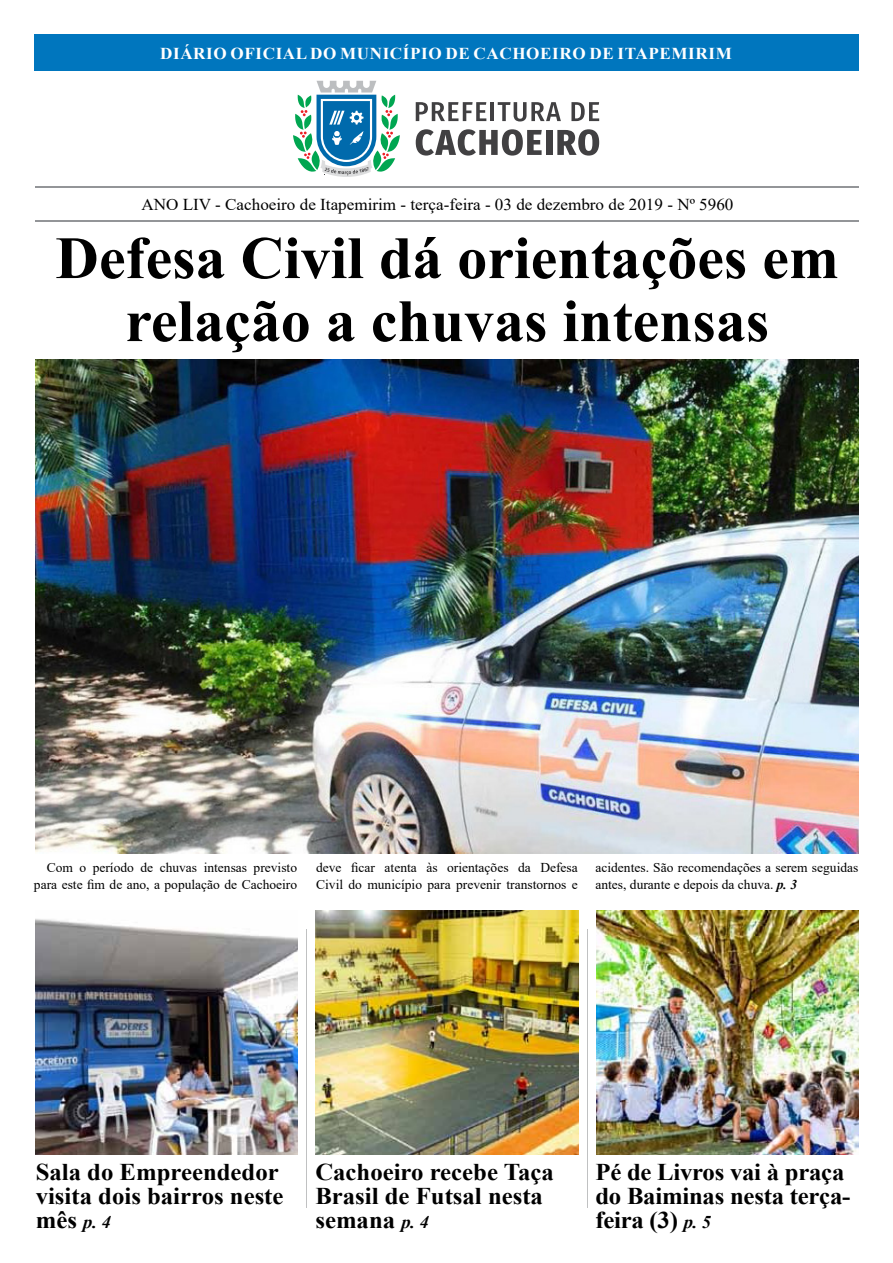
<style>
.page{position:relative;width:893px;height:1263px;background:#fff}
.page>*{position:absolute;margin:0;border:0;box-sizing:border-box;transform-origin:0 0}
.t1{font:700 60px/63px "Times New Roman";color:#000;text-align:center}
.t2{font:700 24px/24px "Times New Roman";color:#000}
.t3{font:16.65px "Times New Roman";color:#000}
.t4{font:700 16.65px "Times New Roman";letter-spacing:.035em;color:#fff}
.t5{font:13.5px/16.2px "Times New Roman";color:#000}
.s1{font-weight:700;font-style:italic}
.s2{font-style:italic;font-size:18px}
</style>
<div class="page">
<img style="left:36px;top:919px;width:262px;height:235px">
<div style="left:34px;top:34px;width:825px;height:37px;background:#0076be"></div>
<hr style="left:34px;top:186px;width:824px;height:2px;background:#939598">
<hr style="left:35px;top:220px;width:824px;height:2px;background:#939598">
<img style="left:36px;top:359px;width:822px;height:495px">
<img style="left:596px;top:910px;width:263px;height:244px">
<img style="left:315px;top:910px;width:264px;height:244px">
<svg style="left:293px;top:81px;width:107px;height:96px"></svg>
<svg style="left:416px;top:102px;width:70px;height:19px"></svg>
<hr style="left:491px;top:102px;width:3px;height:19px;background:#414042">
<svg style="left:498px;top:102px;width:63px;height:19px"></svg>
<svg style="left:571px;top:102px;width:28px;height:19px"></svg>
<svg style="left:416px;top:129px;width:126px;height:27px"></svg>
<div style="left:546px;top:130px;width:6px;height:25px;background:#414042"></div>
<svg style="left:557px;top:129px;width:42px;height:27px"></svg>
<p class="t4" style="left:160px;top:41px;width:573px">DIÁRIO OFICIAL DO MUNICÍPIO DE CACHOEIRO DE ITAPEMIRIM</p>
<p class="t3" style="left:141px;top:192px;width:593px">ANO LIV - Cachoeiro de Itapemirim - terça-feira - 03 de dezembro de 2019 - Nº 5960</p>
<h1 class="t1" style="left:56px;top:225px;width:785px">Defesa Civil dá orientações em relação a chuvas intensas</h1>
<p class="t5" style="left:34px;top:859px;width:265px;text-align:right">Com o período de chuvas intensas previsto para este fim de ano, a população de Cachoeiro</p>
<p class="t5" style="left:316px;top:859px;width:263px">deve ficar atenta às orientações da Defesa<br>Civil do município para prevenir transtornos e</p>
<p class="t5" style="left:595px;top:859px;width:265px">acidentes. São recomendações a serem seguidas antes, durante e depois da chuva. <span class="s1">p. 3</span></p>
<h2 class="t2" style="left:36px;top:1159px;width:249px">Sala do Empreendedor visita dois bairros neste mês <span class="s2">p. 4</span></h2>
<h2 class="t2" style="left:315px;top:1160px;width:240px">Cachoeiro recebe Taça<br>Brasil de Futsal nesta semana <span class="s2">p. 4</span></h2>
<h2 class="t2" style="left:595px;top:1160px;width:256px">Pé de Livros vai à praça do Baiminas nesta terça&shy;feira (3) <span class="s2">p. 5</span></h2>
</div>
